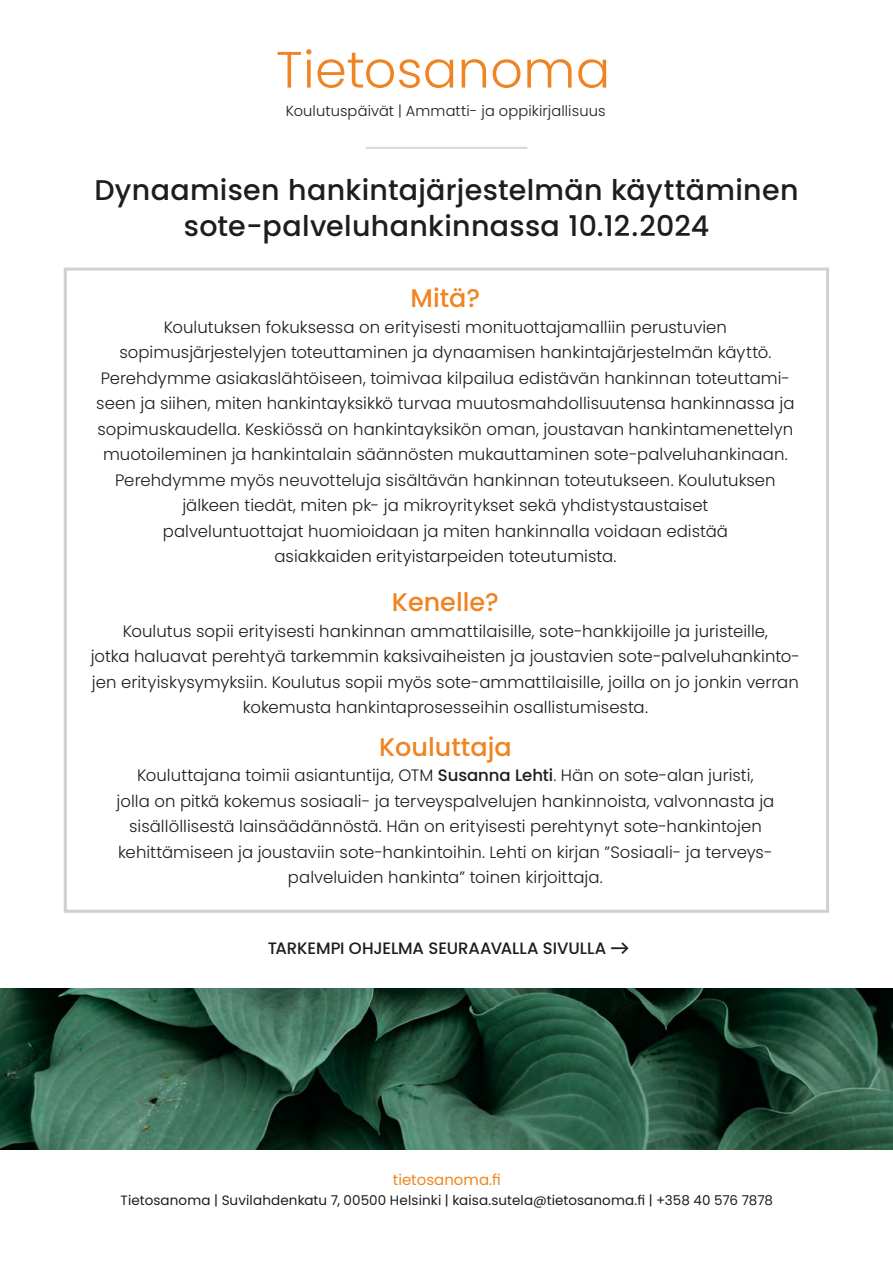
<style>
.page{position:relative;width:893px;height:1263px;background:#fff}
.page>*{position:absolute;margin:0;border:0;box-sizing:border-box;transform-origin:0 0}
.Yläpalkin_logo{font:300 51px "Poppins";letter-spacing:.005em;color:#f08422}
.Iso_otsikko_isompi{font:500 28.5px/36px "Poppins";letter-spacing:.01em;color:#1d1d1b;text-align:center}
.Kouluttajan_nimi_palkissa{font:500 25.5px "Poppins";color:#f08422}
.Kouluttajan_nimi_palkissa-2{font:300 16.5px/25.5px "Poppins";letter-spacing:.005em;color:#1d1d1b;text-align:center}
.Nuoliteksti{font:500 16.5px "Poppins";letter-spacing:-.005em;color:#1d1d1b}
.Alapalkin_nettisivuosoite{font:15px "Poppins";color:#f08422}
.Yläpalkin_alarivi{font:300 14.55px "Poppins";letter-spacing:.01em;color:#1d1d1b}
.Alapalkin_tekstirivi{font:13.5px "Poppins";letter-spacing:.01em;color:#1d1d1b}
.s1{font-weight:500}
.s2{font-family:"Rational"}
</style>
<div class="page">
<hr style="left:366px;top:147px;width:161px;height:2px;background:#dadada">
<img style="left:0;top:988px;width:893px;height:161px">
<div style="left:64px;top:268px;width:765px;height:645px;border:3px solid #d0d0d0"></div>
<p class="Yläpalkin_logo" style="left:276px;top:40px;width:336px">Tietosanoma</p>
<p class="Yläpalkin_alarivi" style="left:286px;top:102px;width:321px">Koulutuspäivät | Ammatti- ja oppikirjallisuus</p>
<p class="Iso_otsikko_isompi" style="left:94px;top:173px;width:706px">Dynaamisen hankintajärjestelmän käyttäminen sote-palveluhankinnassa 10.12.2024</p>
<p class="Kouluttajan_nimi_palkissa" style="left:411px;top:283px;width:71px">Mitä?</p>
<p class="Kouluttajan_nimi_palkissa-2" style="left:96px;top:314px;width:700px">Koulutuksen fokuksessa on erityisesti monituottajamalliin perustuvien sopimusjärjestelyjen toteuttaminen ja dynaamisen hankintajärjestelmän käyttö.<br>Perehdymme asiakaslähtöiseen, toimivaa kilpailua edistävän hankinnan toteuttami&shy;seen ja siihen, miten hankintayksikkö turvaa muutosmahdollisuutensa hankinnassa ja sopimuskaudella. Keskiössä on hankintayksikön oman, joustavan hankintamenettelyn muotoileminen ja hankintalain säännösten mukauttaminen sote-palveluhankinaan.<br>Perehdymme myös neuvotteluja sisältävän hankinnan toteutukseen. Koulutuksen jälkeen tiedät, miten pk- ja mikroyritykset sekä yhdistystaustaiset<br>palveluntuottajat huomioidaan ja miten hankinnalla voidaan edistää<br>asiakkaiden erityistarpeiden toteutumista.</p>
<p class="Kouluttajan_nimi_palkissa" style="left:392px;top:587px;width:109px">Kenelle?</p>
<p class="Kouluttajan_nimi_palkissa-2" style="left:91px;top:618px;width:711px">Koulutus sopii erityisesti hankinnan ammattilaisille, sote-hankkijoille ja juristeille,<br>jotka haluavat perehtyä tarkemmin kaksivaiheisten ja joustavien sote-palveluhankinto&shy;jen erityiskysymyksiin. Koulutus sopii myös sote-ammattilaisille, joilla on jo jonkin verran kokemusta hankintaprosesseihin osallistumisesta.</p>
<p class="Kouluttajan_nimi_palkissa" style="left:379px;top:732px;width:134px">Kouluttaja</p>
<p class="Kouluttajan_nimi_palkissa-2" style="left:116px;top:763px;width:659px">Kouluttajana toimii asiantuntija, OTM <span class="s1">Susanna Lehti</span>. Hän on sote-alan juristi,<br>jolla on pitkä kokemus sosiaali- ja terveyspalvelujen hankinnoista, valvonnasta ja sisällöllisestä lainsäädännöstä. Hän on erityisesti perehtynyt sote-hankintojen kehittämiseen ja joustaviin sote-hankintoihin. Lehti on kirjan ”Sosiaali- ja terveys&shy;palveluiden hankinta” toinen kirjoittaja.</p>
<p class="Nuoliteksti" style="left:268px;top:939px;width:363px">TARKEMPI OHJELMA SEURAAVALLA SIVULLA <span class="s2">→</span></p>
<p class="Alapalkin_nettisivuosoite" style="left:393px;top:1171px;width:109px">tietosanoma.fi</p>
<p class="Alapalkin_tekstirivi" style="left:121px;top:1192px;width:654px">Tietosanoma | Suvilahdenkatu 7, 00500 Helsinki | kaisa.sutela@tietosanoma.fi | +358 40 576 7878</p>
</div>
